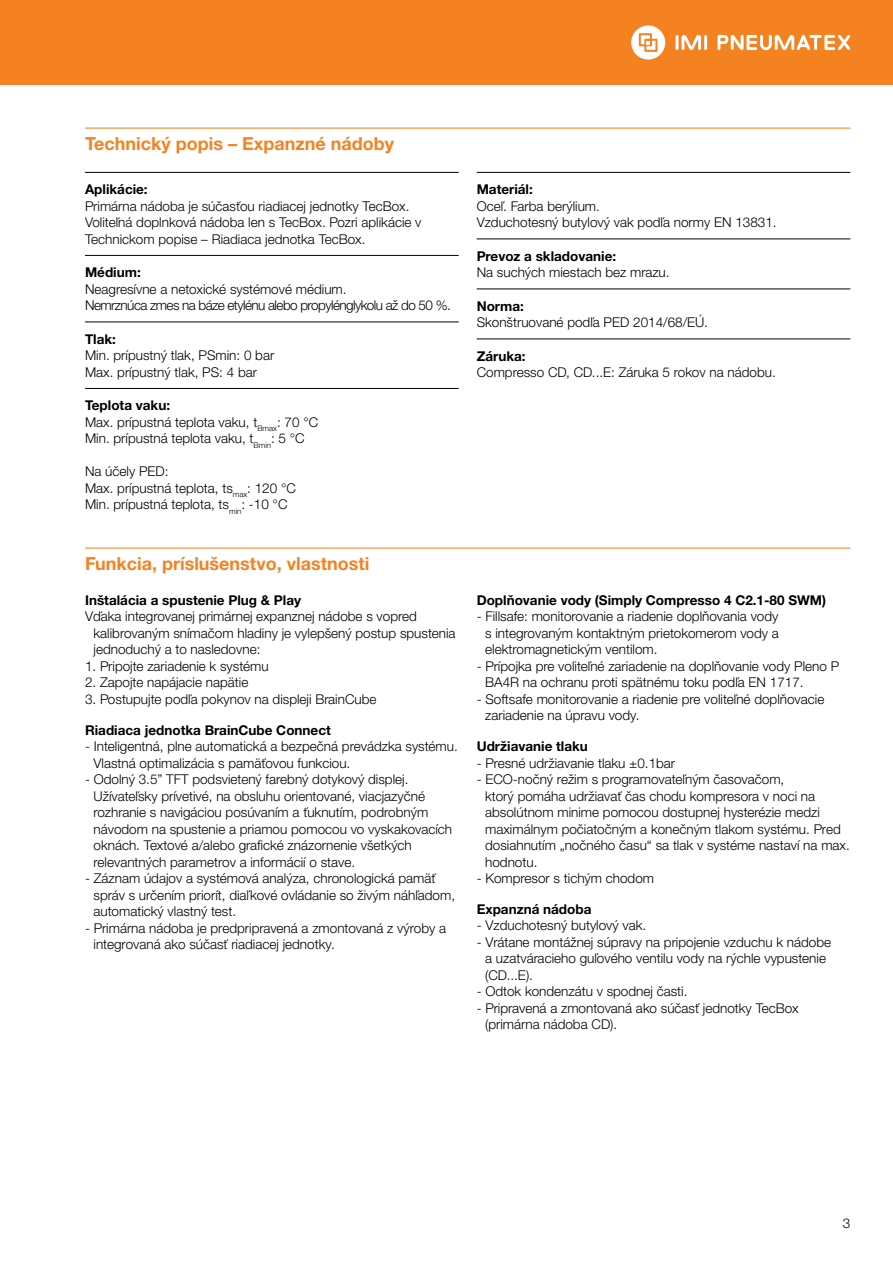
<style>
.page{position:relative;width:893px;height:1263px;background:#fff}
.page>*{position:absolute;margin:0;border:0;box-sizing:border-box;transform-origin:0 0}
.t1{font:700 18px "Helvetica Neue LTW1 G";color:#f58220}
.t2{font:300 13.5px/16.5px "Helvetica Neue LTW1 G";color:#000}
.t3{font:700 13.5px "Helvetica Neue LTW1 G";color:#000}
.t4{font:300 13.5px/16.5px "Helvetica Neue LTW1 G";letter-spacing:-.04em;color:#000}
.s1{font-weight:700}
</style>
<div class="page">
<div style="left:0;top:0;width:893px;height:85px;background:#f58220"></div>
<hr style="left:704px;top:35px;width:3px;height:15px;background:#fff">
<svg style="left:676px;top:35px;width:25px;height:15px"></svg>
<svg style="left:631px;top:25px;width:34px;height:35px"></svg>
<svg style="left:717px;top:35px;width:133px;height:15px"></svg>
<hr style="left:85px;top:128px;width:765px;height:1px;background:#f58220">
<hr style="left:85px;top:172px;width:374px;height:1px;background:#000">
<hr style="left:85px;top:255px;width:374px;height:1px;background:#000">
<hr style="left:85px;top:322px;width:374px;height:1px;background:#000">
<hr style="left:85px;top:388px;width:374px;height:1px;background:#000">
<hr style="left:477px;top:172px;width:373px;height:1px;background:#000">
<hr style="left:477px;top:239px;width:373px;height:1px;background:#000">
<hr style="left:477px;top:289px;width:373px;height:1px;background:#000">
<hr style="left:477px;top:339px;width:373px;height:1px;background:#000">
<hr style="left:85px;top:547px;width:765px;height:2px;background:#f58220">
<h1 class="t1" style="left:85px;top:132px;width:311px">Technický popis – Expanzné nádoby</h1>
<p class="t3" style="left:85px;top:181px;width:64px">Aplikácie:</p>
<p class="t2" style="left:85px;top:197px;width:338px">Primárna nádoba je súčasťou riadiacej jednotky TecBox.<br>Voliteľná doplnková nádoba len s TecBox. Pozri aplikácie v<br>Technickom popise – Riadiaca jednotka TecBox.</p>
<p class="t3" style="left:85px;top:264px;width:57px">Médium:</p>
<p class="t4" style="left:85px;top:280px;width:367px">Neagresívne a netoxické systémové médium.<br>Nemrznúca zmes na báze etylénu alebo propylénglykolu až do 50 %.</p>
<p class="t3" style="left:85px;top:330px;width:32px">Tlak:</p>
<p class="t2" style="left:85px;top:347px;width:191px">Min. prípustný tlak, PSmin: 0 bar<br>Max. prípustný tlak, PS: 4 bar</p>
<p class="t2" style="left:85px;top:397px;width:235px"><span class="s1">Teplota vaku:<br></span>Max. prípustná teplota vaku, t<sub>Bmax</sub>: 70 °C<br>Min. prípustná teplota vaku, t<sub>Bmin</sub>: 5 °C</p>
<p class="t2" style="left:85px;top:463px;width:212px">Na účely PED:<br>Max. prípustná teplota, ts<sub>max</sub>: 120 °C<br>Min. prípustná teplota, ts<sub>min</sub>: -10 °C</p>
<h1 class="t1" style="left:85px;top:552px;width:286px">Funkcia, príslušenstvo, vlastnosti</h1>
<p class="t3" style="left:85px;top:592px;width:218px">Inštalácia a spustenie Plug &amp; Play</p>
<p class="t2" style="left:94px;top:608px;width:363px;text-indent:-9px">Vďaka integrovanej primárnej expanznej nádobe s vopred kalibrovaným snímačom hladiny je vylepšený postup spustenia jednoduchý a to nasledovne:</p>
<p class="t2" style="left:85px;top:658px;width:185px">1. Pripojte zariadenie k systému</p>
<p class="t2" style="left:85px;top:674px;width:165px">2. Zapojte napájacie napätie</p>
<p class="t2" style="left:85px;top:691px;width:293px">3. Postupujte podľa pokynov na displeji BrainCube</p>
<p class="t3" style="left:85px;top:721px;width:247px">Riadiaca jednotka BrainCube Connect</p>
<p class="t2" style="left:94px;top:738px;width:366px;text-indent:-9px">- Inteligentná, plne automatická a bezpečná prevádzka systému.<br>Vlastná optimalizácia s pamäťovou funkciou.</p>
<p class="t2" style="left:94px;top:771px;width:360px;text-indent:-9px">- Odolný 3.5” TFT podsvietený farebný dotykový displej.<br>Užívateľsky prívetivé, na obsluhu orientované, viacjazyčné rozhranie s navigáciou posúvaním a ťuknutím, podrobným návodom na spustenie a priamou pomocou vo vyskakovacích oknách. Textové a/alebo grafické znázornenie všetkých relevantných parametrov a informácií o stave.</p>
<p class="t2" style="left:94px;top:870px;width:363px;text-indent:-9px">- Záznam údajov a systémová analýza, chronologická pamäť správ s určením priorít, diaľkové ovládanie so živým náhľadom, automatický vlastný test.</p>
<p class="t2" style="left:94px;top:919px;width:354px;text-indent:-9px">- Primárna nádoba je predpripravená a zmontovaná z výroby a integrovaná ako súčasť riadiacej jednotky.</p>
<p class="t3" style="left:477px;top:181px;width:58px">Materiál:</p>
<p class="t2" style="left:477px;top:197px;width:301px">Oceľ. Farba berýlium.<br>Vzduchotesný butylový vak podľa normy EN 13831.</p>
<p class="t3" style="left:477px;top:247px;width:141px">Prevoz a skladovanie:</p>
<p class="t2" style="left:477px;top:264px;width:194px">Na suchých miestach bez mrazu.</p>
<p class="t3" style="left:477px;top:297px;width:49px">Norma:</p>
<p class="t2" style="left:477px;top:314px;width:233px">Skonštruované podľa PED 2014/68/EÚ.</p>
<p class="t3" style="left:477px;top:347px;width:51px">Záruka:</p>
<p class="t2" style="left:477px;top:364px;width:301px">Compresso CD, CD...E: Záruka 5 rokov na nádobu.</p>
<p class="t3" style="left:477px;top:592px;width:351px">Doplňovanie vody (Simply Compresso 4 C2.1-80 SWM)</p>
<p class="t2" style="left:485px;top:608px;width:295px;text-align:justify;text-indent:-9px">- Fillsafe: monitorovanie a riadenie doplňovania vody s integrovaným kontaktným prietokomerom vody a elektromagnetickým ventilom.</p>
<p class="t2" style="left:485px;top:658px;width:355px;text-indent:-9px">- Prípojka pre voliteľné zariadenie na doplňovanie vody Pleno P<br>BA4R na ochranu proti spätnému toku podľa EN 1717.</p>
<p class="t2" style="left:485px;top:691px;width:341px;text-indent:-9px">- Softsafe monitorovanie a riadenie pre voliteľné doplňovacie zariadenie na úpravu vody.</p>
<p class="t3" style="left:477px;top:738px;width:113px">Udržiavanie tlaku</p>
<p class="t2" style="left:477px;top:754px;width:200px">- Presné udržiavanie tlaku ±0.1bar</p>
<p class="t2" style="left:485px;top:771px;width:366px;text-indent:-9px">- ECO-nočný režim s programovateľným časovačom,<br>ktorý pomáha udržiavať čas chodu kompresora v noci na absolútnom minime pomocou dostupnej hysterézie medzi maximálnym počiatočným a konečným tlakom systému. Pred dosiahnutím „nočného času“ sa tlak v systéme nastaví na max. hodnotu.</p>
<p class="t2" style="left:477px;top:870px;width:179px">- Kompresor s tichým chodom</p>
<p class="t3" style="left:477px;top:901px;width:116px">Expanzná nádoba</p>
<p class="t2" style="left:477px;top:917px;width:171px">- Vzduchotesný butylový vak.</p>
<p class="t2" style="left:485px;top:934px;width:348px;text-indent:-9px">- Vrátane montážnej súpravy na pripojenie vzduchu k nádobe a uzatváracieho guľového ventilu vody na rýchle vypustenie (CD...E).</p>
<p class="t2" style="left:477px;top:983px;width:212px">- Odtok kondenzátu v spodnej časti.</p>
<p class="t2" style="left:485px;top:1000px;width:315px;text-indent:-9px">- Pripravená a zmontovaná ako súčasť jednotky TecBox (primárna nádoba CD).</p>
<p class="t2" style="left:843px;top:1215px;width:9px">3</p>
</div>
